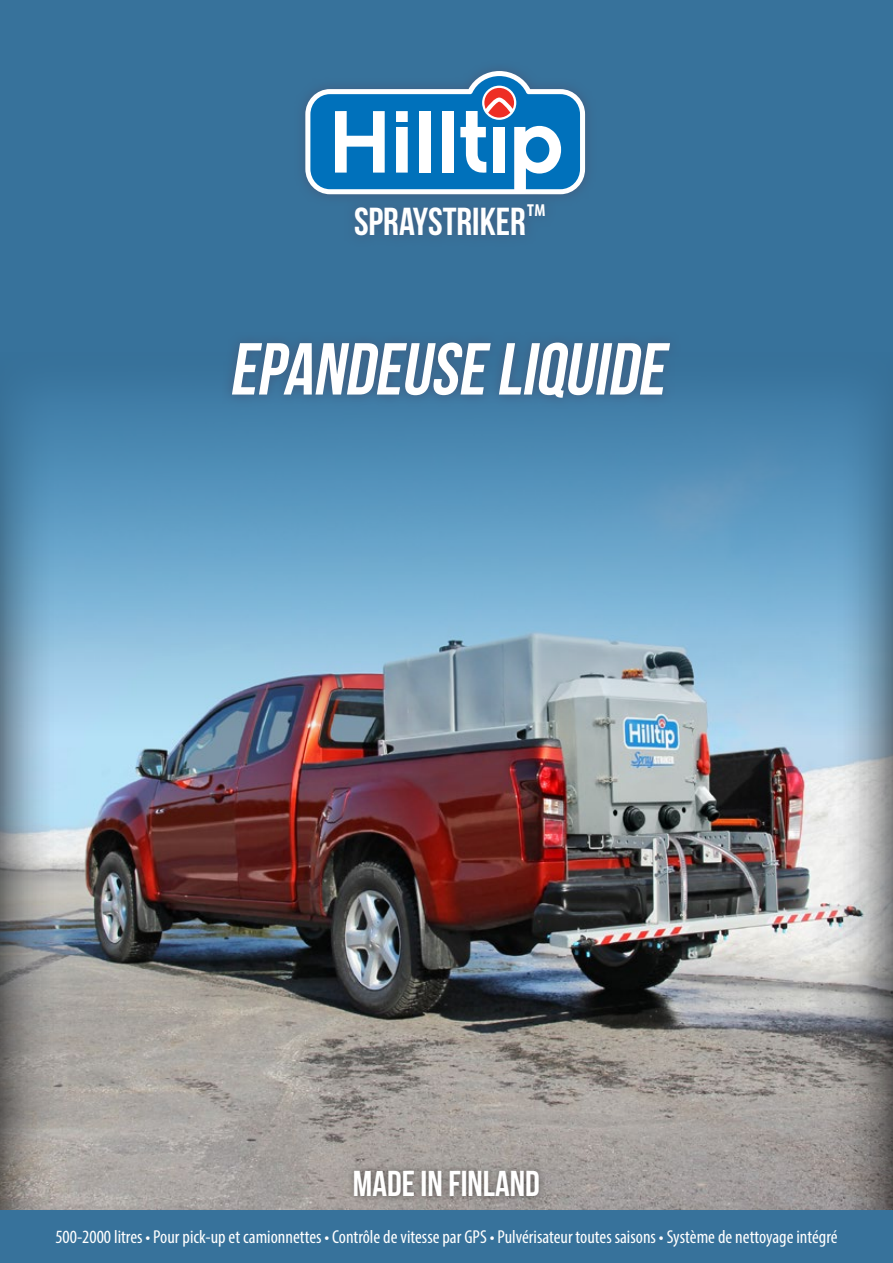
<style>
.page{position:relative;width:893px;height:1263px;background:#fff}
.page>*{position:absolute;margin:0;border:0;box-sizing:border-box;transform-origin:0 0}
.t1{font:italic 73.35px "Bebas Neue";color:#fff}
.t2{font:39px "Bebas Neue";color:#fff}
.t3{font:36px "Bebas Neue";color:#fff}
.t4{font:condensed 18.75px "Myriad Pro";color:#fff}
.t5{font:700 condensed 17.4px "Myriad Pro";color:#fff}
</style>
<div class="page">
<div style="left:0;top:0;width:893px;height:1020px;background:#37729b"></div>
<img style="left:0;top:399px;width:893px;height:811px">
<svg style="left:305px;top:71px;width:280px;height:123px;background:#4d94c4"></svg>
<div style="left:344px;top:192px;width:212px;height:55px;background:#3a6b93"></div>
<div style="left:0;top:1210px;width:893px;height:53px;background:#37729b"></div>
<div style="left:346px;top:1163px;width:200px;height:41px;background:#000;opacity:.48"></div>
<div style="left:221px;top:331px;width:460px;height:78px;background:linear-gradient(to bottom,#38668c,#40739a)"></div>
<h2 class="t2" style="left:354px;top:200px;width:173px">SPRAYSTRIKER</h2>
<p class="t5" style="left:527px;top:199px;width:20px">TM</p>
<h1 class="t1" style="left:229px;top:329px;width:449px">EPANDEUSE LIQUIDE</h1>
<h3 class="t3" style="left:353px;top:1164px;width:188px">MADE IN FINLAND</h3>
<p class="t4" style="left:55px;top:1225px;width:784px">500-2000 litres • Pour pick-up et camionnettes • Contrôle de vitesse par GPS • Pulvérisateur toutes saisons • Système de nettoyage intégré</p>
</div>
